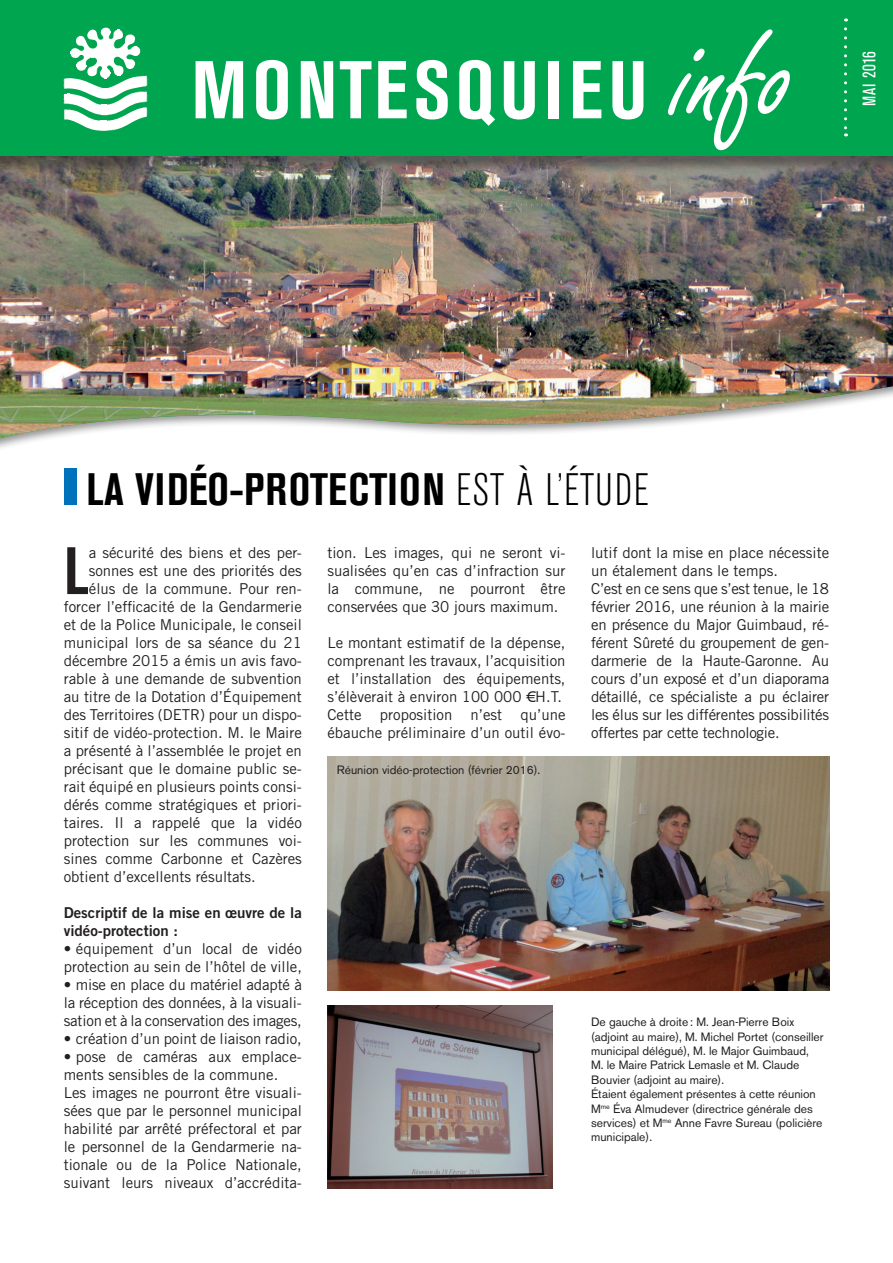
<style>
.page{position:relative;width:893px;height:1263px;background:#fff}
.page>*{position:absolute;margin:0;border:0;box-sizing:border-box;transform-origin:0 0}
.t1{font:700 condensed 81px "Akzidenz Grotesk BE";letter-spacing:.065em;color:#fff}
.t2{font:64.8px "Trade Gothic Bold Cond Twenty";color:#231f20}
.t3{font:700 condensed 45px "Akzidenz Grotesk BE";letter-spacing:.02em;color:#000}
.t4{font:condensed 18px "Akzidenz Grotesk BE";letter-spacing:.03em;color:#fff}
.t5{font:15px/18px "Trade Gothic";color:#231f20}
.t6{font:15px/18px "Trade Gothic Bold Two";color:#231f20}
.t7{font:12px/14.4px "Akzidenz Grotesk BE";color:#231f20}
.s1{font-family:"Freestyle Script";font-weight:400;font-stretch:normal;font-size:129px}
.s2{font-weight:300}
</style>
<div class="page">
<img style="left:0;top:174px;width:893px;height:264px">
<div style="left:64px;top:468px;width:13px;height:36px;background:#0072bc"></div>
<div style="left:0;top:0;width:893px;height:174px;background:#231f20;opacity:.5"></div>
<div style="left:0;top:0;width:893px;height:155px;background:#00a54f"></div>
<svg style="left:63px;top:18px;width:785px;height:118px"></svg>
<img style="left:327px;top:756px;width:502px;height:234px">
<img style="left:327px;top:1006px;width:226px;height:182px">
<h1 class="t1" style="left:192px;top:44px;width:599px">MONTESQUIEU <span class="s1">info</span></h1>
<p class="t4" style="left:859px;top:106px;width:57px;rotate:-90deg">MAI 2016</p>
<h3 class="t3" style="left:86px;top:463px;width:564px">LA VIDÉO-PROTECTION <span class="s2">EST À L’ÉTUDE</span></h3>
<h2 class="t2" style="left:64px;top:532px;width:27px">L</h2>
<p class="t5" style="left:89px;top:543px;width:215px">a sécurité des biens et des per-</p>
<p class="t5" style="left:89px;top:561px;width:215px">sonnes est une des priorités des</p>
<p class="t5" style="left:89px;top:579px;width:215px">élus de la commune. Pour ren-</p>
<p class="t5" style="left:64px;top:597px;width:240px">forcer l’efficacité de la Gendarmerie</p>
<p class="t5" style="left:64px;top:615px;width:240px">et de la Police Municipale, le conseil</p>
<p class="t5" style="left:64px;top:633px;width:240px">municipal lors de sa séance du 21</p>
<p class="t5" style="left:64px;top:651px;width:240px">décembre 2015 a émis un avis favo-</p>
<p class="t5" style="left:64px;top:669px;width:240px">rable à une demande de subvention</p>
<p class="t5" style="left:64px;top:687px;width:240px">au titre de la Dotation d’Équipement</p>
<p class="t5" style="left:64px;top:705px;width:240px">des Territoires (DETR) pour un dispo-</p>
<p class="t5" style="left:64px;top:723px;width:240px">sitif de vidéo-protection. M. le Maire</p>
<p class="t5" style="left:64px;top:741px;width:240px">a présenté à l’assemblée le projet en</p>
<p class="t5" style="left:64px;top:759px;width:240px">précisant que le domaine public se-</p>
<p class="t5" style="left:64px;top:777px;width:240px">rait équipé en plusieurs points consi-</p>
<p class="t5" style="left:64px;top:795px;width:240px">dérés comme stratégiques et priori-</p>
<p class="t5" style="left:64px;top:813px;width:240px">taires. Il a rappelé que la vidéo</p>
<p class="t5" style="left:64px;top:831px;width:240px">protection sur les communes voi-</p>
<p class="t5" style="left:64px;top:849px;width:240px">sines comme Carbonne et Cazères</p>
<p class="t5" style="left:64px;top:867px;width:193px">obtient d’excellents résultats.</p>
<p class="t6" style="left:64px;top:903px;width:240px">Descriptif de la mise en œuvre de la vidéo-protection :</p>
<p class="t5" style="left:64px;top:939px;width:240px">• équipement d’un local de vidéo protection au sein de l’hôtel de ville,</p>
<p class="t5" style="left:64px;top:975px;width:240px;text-align:justify">• mise en place du matériel adapté à la réception des données, à la visuali&shy;sation et à la conservation des images,</p>
<p class="t5" style="left:64px;top:1029px;width:240px">• création d’un point de liaison radio,</p>
<p class="t5" style="left:64px;top:1047px;width:240px">• pose de caméras aux emplace&shy;ments sensibles de la commune.<br>Les images ne pourront être visuali&shy;sées que par le personnel municipal habilité par arrêté préfectoral et par le personnel de la Gendarmerie na&shy;tionale ou de la Police Nationale, suivant leurs niveaux d’accrédita-</p>
<p class="t5" style="left:327px;top:543px;width:240px;text-align:justify">tion. Les images, qui ne seront vi&shy;sualisées qu’en cas d’infraction sur la commune, ne pourront être conservées que 30 jours maximum.</p>
<p class="t5" style="left:327px;top:633px;width:240px">Le montant estimatif de la dépense, comprenant les travaux, l’acquisition et l’installation des équipements, s’élèverait à environ 100 000 € H.T.<br>Cette proposition n’est qu’une ébauche préliminaire d’un outil évo-</p>
<p class="t7" style="left:337px;top:763px;width:205px">Réunion vidéo-protection (février 2016).</p>
<p class="t5" style="left:591px;top:543px;width:240px">lutif dont la mise en place nécessite un étalement dans le temps.<br>C’est en ce sens que s’est tenue, le 18 février 2016, une réunion à la mairie en présence du Major Guimbaud, ré&shy;férent Sûreté du groupement de gen&shy;darmerie de la Haute-Garonne. Au cours d’un exposé et d’un diaporama détaillé, ce spécialiste a pu éclairer les élus sur les différentes possibilités offertes par cette technologie.</p>
<p class="t7" style="left:591px;top:1015px;width:234px">De gauche à droite: M. Jean-Pierre Boix (adjoint au maire), M. Michel Portet (conseiller municipal délégué), M. le Major Guimbaud, M. le Maire Patrick Lemasle et M. Claude Bouvier (adjoint au maire).<br>Étaient également présentes à cette réunion M<sup>me</sup> Éva Almudever (directrice générale des services) et M<sup>me</sup> Anne Favre Sureau (policière municipale).</p>
</div>
